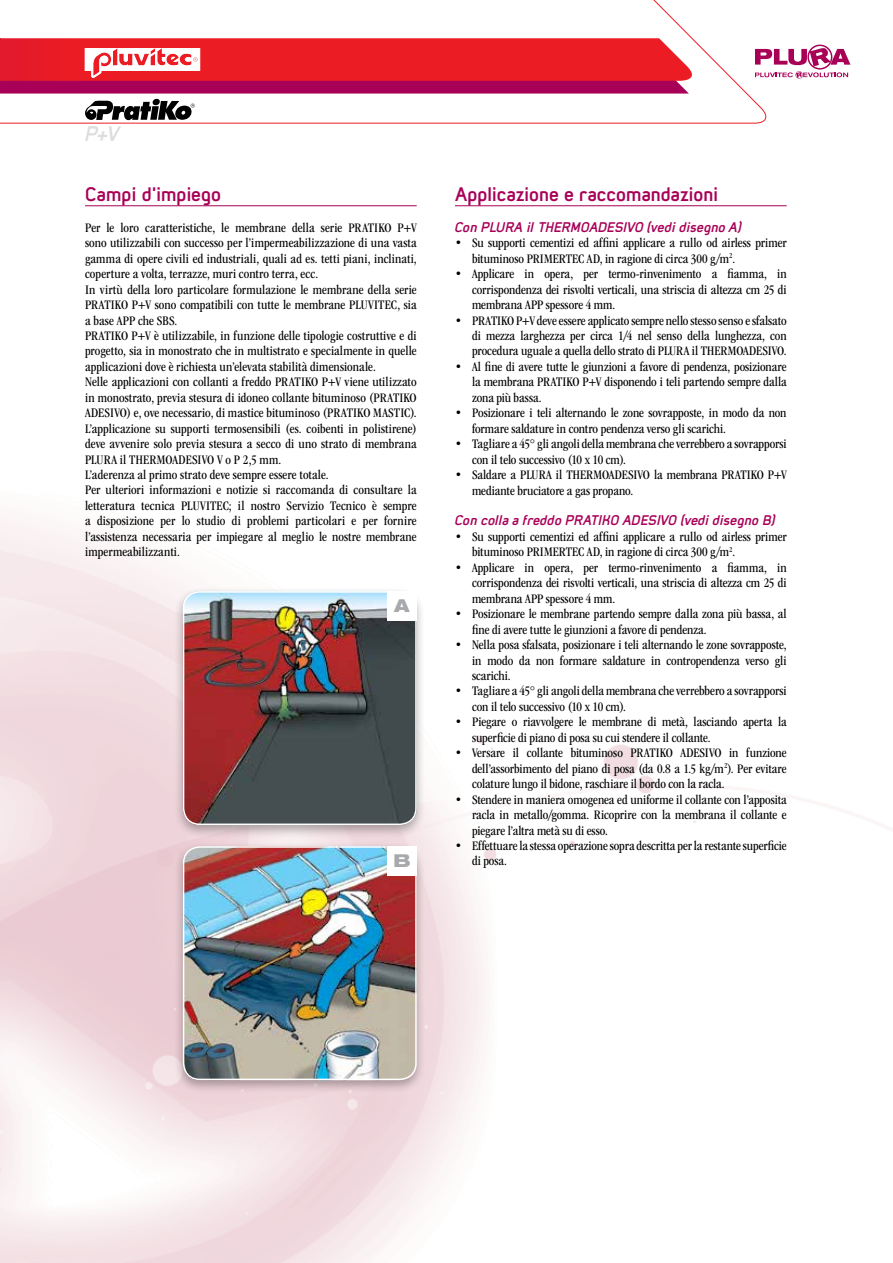
<style>
.page{position:relative;width:893px;height:1263px;background:#fff}
.page>*{position:absolute;margin:0;border:0;box-sizing:border-box;transform-origin:0 0}
.t1{font:italic 700 22.5px "Mister Giacco";color:#dcddde}
.t2{font:700 21px "Mister Giacco";letter-spacing:-.01em;color:#a80057}
.t3{font:700 expanded 18px "Akzidenz Grotesk BQ";color:#a7a9ac}
.t4{font:italic 700 15px "Mister Giacco";letter-spacing:-.01em;color:#a80057}
.t5{font:condensed 13.5px/15.5px "ITC Garamond Std";letter-spacing:.005em;color:#000}
</style>
<div class="page">
<svg style="left:770px;top:45px;width:80px;height:34px"></svg>
<svg style="left:702px;top:48px;width:68px;height:75px"></svg>
<svg style="left:0;top:0;width:702px;height:123px"></svg>
<hr style="left:85px;top:205px;width:332px;height:1px;background:#a80057">
<hr style="left:455px;top:205px;width:332px;height:1px;background:#a80057">
<div style="left:174px;top:841px;width:252px;height:253px;background:#000;opacity:.3"></div>
<img style="left:183px;top:846px;width:234px;height:234px">
<div style="left:183px;top:846px;width:234px;height:234px;border:2px solid #fff;border-radius:16px"></div>
<div style="left:387px;top:846px;width:30px;height:30px;background:#fff"></div>
<div style="left:174px;top:586px;width:252px;height:253px;background:#000;opacity:.3"></div>
<img style="left:183px;top:591px;width:234px;height:234px">
<div style="left:183px;top:591px;width:234px;height:234px;border:2px solid #fff;border-radius:16px"></div>
<div style="left:387px;top:591px;width:30px;height:30px;background:#fff"></div>
<h1 class="t1" style="left:85px;top:121px;width:36px">P+V</h1>
<h2 class="t2" style="left:85px;top:182px;width:137px">Campi d'impiego</h2>
<p class="t5" style="left:85px;top:220px;width:333px">Per le loro caratteristiche, le membrane della serie PRATIKO P+V sono utilizzabili con successo per l’impermeabilizzazione di una vasta gamma di opere civili ed industriali, quali ad es. tetti piani, inclinati, coperture a volta, terrazze, muri contro terra, ecc.<br>In virtù della loro particolare formulazione le membrane della serie PRATIKO P+V sono compatibili con tutte le membrane PLUVITEC, sia a base APP che SBS.<br>PRATIKO P+V è utilizzabile, in funzione delle tipologie costruttive e di progetto, sia in monostrato che in multistrato e specialmente in quelle applicazioni dove è richiesta un’elevata stabilità dimensionale.<br>Nelle applicazioni con collanti a freddo PRATIKO P+V viene utilizzato in monostrato, previa stesura di idoneo collante bituminoso (PRATIKO ADESIVO) e, ove necessario, di mastice bituminoso (PRATIKO MASTIC).<br>L’applicazione su supporti termosensibili (es. coibenti in polistirene) deve avvenire solo previa stesura a secco di uno strato di membrana PLURA il THERMOADESIVO V o P 2,5 mm.<br>L’aderenza al primo strato deve sempre essere totale.<br>Per ulteriori informazioni e notizie si raccomanda di consultare la letteratura tecnica PLUVITEC; il nostro Servizio Tecnico è sempre a disposizione per lo studio di problemi particolari e per fornire l’assistenza necessaria per impiegare al meglio le nostre membrane impermeabilizzanti.</p>
<h2 class="t2" style="left:455px;top:182px;width:265px">Applicazione e raccomandazioni</h2>
<p class="t4" style="left:455px;top:218px;width:288px">Con PLURA il THERMOADESIVO (vedi disegno A)</p>
<p class="t5" style="left:472px;top:235px;width:316px;text-indent:-17px">• Su supporti cementizi ed affini applicare a rullo od airless primer bituminoso PRIMERTEC AD, in ragione di circa 300 g/m<sup>2</sup>.</p>
<p class="t5" style="left:472px;top:266px;width:316px;text-align:justify;text-indent:-17px">• Applicare in opera, per termo-rinvenimento a fiamma, in corrispondenza dei risvolti verticali, una striscia di altezza cm 25 di membrana APP spessore 4 mm.</p>
<p class="t5" style="left:472px;top:313px;width:316px;text-align:justify;text-indent:-17px">• PRATIKO P+V deve essere applicato sempre nello stesso senso e sfalsato di mezza larghezza per circa 1/4 nel senso della lunghezza, con procedura uguale a quella dello strato di PLURA il THERMOADESIVO.</p>
<p class="t5" style="left:472px;top:359px;width:316px;text-align:justify;text-indent:-17px">• Al fine di avere tutte le giunzioni a favore di pendenza, posizionare la membrana PRATIKO P+V disponendo i teli partendo sempre dalla zona più bassa.</p>
<p class="t5" style="left:472px;top:405px;width:316px;text-indent:-17px">• Posizionare i teli alternando le zone sovrapposte, in modo da non formare saldature in contro pendenza verso gli scarichi.</p>
<p class="t5" style="left:472px;top:436px;width:316px;text-indent:-17px">• Tagliare a 45° gli angoli della membrana che verrebbero a sovrapporsi con il telo successivo (10 x 10 cm).</p>
<p class="t5" style="left:472px;top:467px;width:316px;text-indent:-17px">• Saldare a PLURA il THERMOADESIVO la membrana PRATIKO P+V mediante bruciatore a gas propano.</p>
<p class="t4" style="left:455px;top:512px;width:322px">Con colla a freddo PRATIKO ADESIVO (vedi disegno B)</p>
<p class="t5" style="left:472px;top:529px;width:316px;text-indent:-17px">• Su supporti cementizi ed affini applicare a rullo od airless primer bituminoso PRIMERTEC AD, in ragione di circa 300 g/m<sup>2</sup>.</p>
<p class="t5" style="left:472px;top:560px;width:316px;text-align:justify;text-indent:-17px">• Applicare in opera, per termo-rinvenimento a fiamma, in corrispondenza dei risvolti verticali, una striscia di altezza cm 25 di membrana APP spessore 4 mm.</p>
<p class="t5" style="left:472px;top:606px;width:316px;text-indent:-17px">• Posizionare le membrane partendo sempre dalla zona più bassa, al fine di avere tutte le giunzioni a favore di pendenza.</p>
<p class="t5" style="left:472px;top:637px;width:316px;text-align:justify;text-indent:-17px">• Nella posa sfalsata, posizionare i teli alternando le zone sovrapposte, in modo da non formare saldature in contropendenza verso gli scarichi.</p>
<p class="t5" style="left:472px;top:683px;width:316px;text-indent:-17px">• Tagliare a 45° gli angoli della membrana che verrebbero a sovrapporsi con il telo successivo (10 x 10 cm).</p>
<p class="t5" style="left:472px;top:714px;width:316px;text-indent:-17px">• Piegare o riavvolgere le membrane di metà, lasciando aperta la superficie di piano di posa su cui stendere il collante.</p>
<p class="t5" style="left:472px;top:745px;width:316px;text-align:justify;text-indent:-17px">• Versare il collante bituminoso PRATIKO ADESIVO in funzione dell’assorbimento del piano di posa (da 0.8 a 1.5 kg/m<sup>2</sup>). Per evitare colature lungo il bidone, raschiare il bordo con la racla.</p>
<p class="t5" style="left:472px;top:792px;width:316px;text-align:justify;text-indent:-17px">• Stendere in maniera omogenea ed uniforme il collante con l’apposita racla in metallo/gomma. Ricoprire con la membrana il collante e piegare l’altra metà su di esso.</p>
<p class="t5" style="left:455px;top:838px;width:333px">• Effettuare la stessa operazione sopra descritta per la restante superficie</p>
<h3 class="t3" style="left:394px;top:596px;width:18px">A</h3>
<h3 class="t3" style="left:393px;top:851px;width:18px">B</h3>
<p class="t5" style="left:472px;top:853px;width:37px">di posa.</p>
</div>
